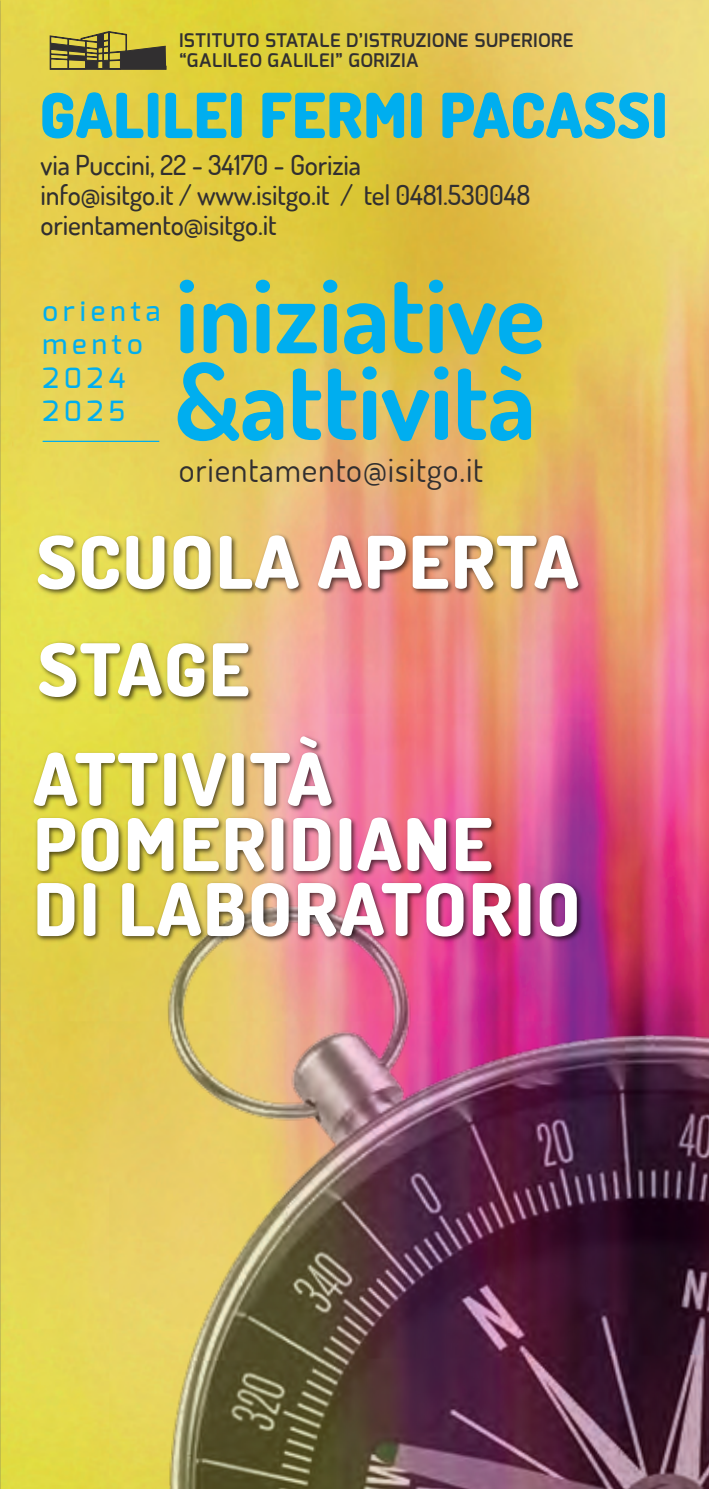
<style>
.page{position:relative;width:709px;height:1489px;background:#fff}
.page>*{position:absolute;margin:0;border:0;box-sizing:border-box;transform-origin:0 0}
.t1{font:700 104px/86.8px "Dosis";color:#00aeef}
.t2{font:800 72.5px/108.5px "Dosis";letter-spacing:.025em;color:#fff;scale:1.04 1}
.t3{font:800 60.25px "Dosis";letter-spacing:.03em;color:#00aeef}
.t4{font:33.75px "Dosis";letter-spacing:.025em;color:#312f30}
.t5{font:500 27.75px/33.2px "Exo";letter-spacing:.18em;color:#00aeef}
.t6{font:500 27.5px/30px "Dosis";letter-spacing:-.005em;color:#312f30}
.t7{font:600 18.75px/20px "Exo";letter-spacing:.025em;color:#312f30}
</style>
<div class="page">
<img style="left:0;top:1px;width:708px;height:1487px">
<img style="left:133px;top:863px;width:575px;height:625px">
<hr style="left:43px;top:440px;width:116px;height:2px;background:#00aeef">
<hr style="left:0;top:0;width:709px;height:1px;background:#606160">
<img style="left:32px;top:521px;width:555px;height:94px">
<img style="left:33px;top:628px;width:226px;height:95px">
<img style="left:29px;top:732px;width:560px;height:230px">
<hr style="left:708px;top:0;width:1px;height:1488px;background:#606160">
<svg style="left:42px;top:92px;width:117px;height:47px;background:#c2ca5f"></svg>
<svg style="left:165px;top:92px;width:77px;height:47px;background:#bfc856"></svg>
<svg style="left:262px;top:92px;width:160px;height:47px;background:#bbc454"></svg>
<svg style="left:441px;top:92px;width:224px;height:62px;background:#cdc670"></svg>
<svg style="left:50px;top:31px;width:117px;height:39px;background:#8a8139"></svg>
<p class="t7" style="left:179px;top:30px;width:396px">ISTITUTO STATALE D’ISTRUZIONE SUPERIORE “GALILEO GALILEI” GORIZIA</p>
<h3 class="t3" style="left:40px;top:77px;width:628px">GALILEI FERMI PACASSI</h3>
<p class="t6" style="left:41px;top:149px;width:491px">via Puccini, 22 - 34170 - Gorizia<br>info@isitgo.it / www.isitgo.it / tel 0481.530048 orientamento@isitgo.it</p>
<p class="t5" style="left:43px;top:294px;width:119px">orienta mento<br>2024<br>2025</p>
<h1 class="t1" style="left:175px;top:269px;width:371px">iniziative &amp;attività</h1>
<p class="t4" style="left:179px;top:447px;width:306px">orientamento@isitgo.it</p>
<h2 class="t2" style="left:33px;top:506px;width:526px">SCUOLA APERTA<br>STAGE<br>ATTIVITÀ</h2>
<h2 class="t2" style="left:33px;top:810px;width:527px;line-height:65px">POMERIDIANE<br>DI LABORATORIO</h2>
</div>
